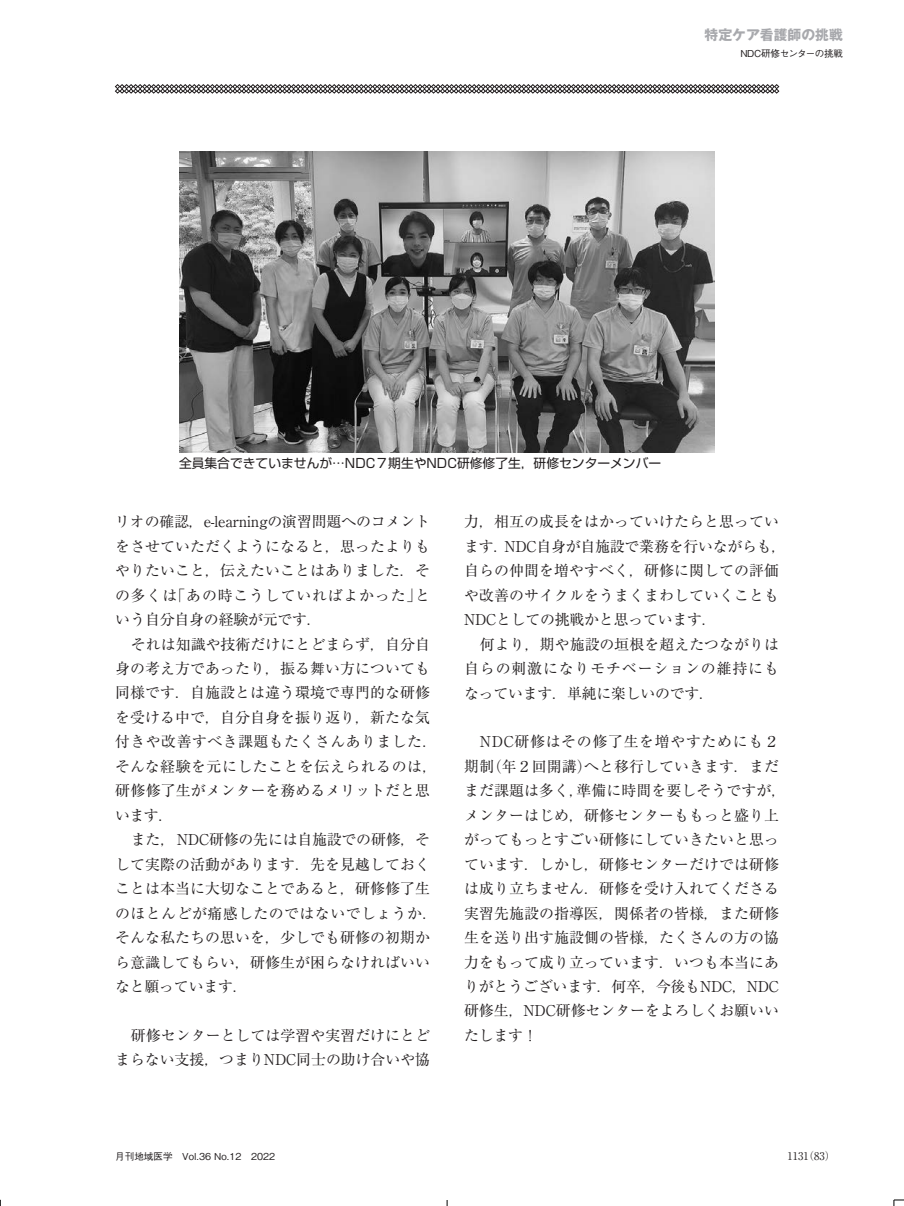
<style>
.page{position:relative;width:904px;height:1206px;background:#fff}
.page>*{position:absolute;margin:0;border:0;box-sizing:border-box;transform-origin:0 0}
.t1{font:14.85px/24.5px "Ryumin Pro";letter-spacing:.005em;color:#231f20}
.t2{font:700 13.8px "Gothic MB101 Pr 6 N";color:#a8a9ad}
.t3{font:12.75px "Shin Go Pro";color:#231f20}
.t4{font:10.65px "Ryumin Pr 6 N";color:#231f20}
.t5{font:500 9.6px "Gothic BBB Pr 6 N";color:#231f20}
.t6{font:500 9.6px "Gothic BBB Pr 6 N";letter-spacing:-.05em;color:#231f20}
</style>
<div class="page">
<svg style="left:115px;top:84px;width:664px;height:10px"></svg>
<img style="left:179px;top:152px;width:535px;height:300px">
<svg style="left:893px;top:1199px;width:11px;height:7px"></svg>
<svg style="left:446px;top:1200px;width:2px;height:6px"></svg>
<p class="t2" style="left:704px;top:23px;width:140px">特定ケア看護師の挑戦</p>
<p class="t6" style="left:740px;top:45px;width:104px">NDC研修センターの挑戦</p>
<p class="t3" style="left:179px;top:452px;width:483px">全員集合できていませんが…NDC７期生やNDC研修修了生，研修センターメンバー</p>
<p class="t1" style="left:115px;top:508px;width:316px;text-align:justify">リオの確認，e-learningの演習問題へのコメントをさせていただくようになると，思ったよりもやりたいこと，伝えたいことはありました．その多くは「あの時こうしていればよかった」という自分自身の経験が元です．</p>
<p class="t1" style="left:115px;top:631px;width:324px;text-indent:16px">それは知識や技術だけにとどまらず，自分自身の考え方であったり，振る舞い方についても同様です．自施設とは違う環境で専門的な研修を受ける中で，自分自身を振り返り，新たな気付きや改善すべき課題もたくさんありました．そんな経験を元にしたことを伝えられるのは，研修修了生がメンターを務めるメリットだと思います．</p>
<p class="t1" style="left:115px;top:826px;width:324px;text-indent:16px">また，ＮＤＣ研修の先には自施設での研修，そして実際の活動があります．先を見越しておくことは本当に大切なことであると，研修修了生のほとんどが痛感したのではないでしょうか．そんな私たちの思いを，少しでも研修の初期から意識してもらい，研修生が困らなければいいなと願っています．</p>
<p class="t1" style="left:115px;top:1022px;width:316px;text-align:right">研修センターとしては学習や実習だけにとどまらない支援，つまりNDC同士の助け合いや協</p>
<p class="t1" style="left:464px;top:508px;width:324px">力，相互の成長をはかっていけたらと思っています．NDC自身が自施設で業務を行いながらも，自らの仲間を増やすべく，研修に関しての評価や改善のサイクルをうまくまわしていくことも<br>NDCとしての挑戦かと思っています．</p>
<p class="t1" style="left:464px;top:631px;width:316px;text-align:justify;text-indent:16px">何より，期や施設の垣根を超えたつながりは自らの刺激になりモチベーションの維持にもなっています．単純に楽しいのです．</p>
<p class="t1" style="left:464px;top:728px;width:324px;text-indent:16px">NDC研修はその修了生を増やすためにも２期制(年２回開講)へと移行していきます．まだまだ課題は多く，準備に時間を要しそうですが，メンターはじめ，研修センターももっと盛り上がってもっとすごい研修にしていきたいと思っています．しかし，研修センターだけでは研修は成り立ちません．研修を受け入れてくださる実習先施設の指導医，関係者の皆様，また研修生を送り出す施設側の皆様，たくさんの方の協力をもって成り立っています．いつも本当にありがとうございます．何卒，今後もNDC，NDC研修生，NDC研修センターをよろしくお願いいたします！</p>
<p class="t5" style="left:115px;top:1148px;width:161px">月刊地域医学　Vol.36 No.12　2022</p>
<p class="t4" style="left:787px;top:1148px;width:49px">1131（83）</p>
</div>
